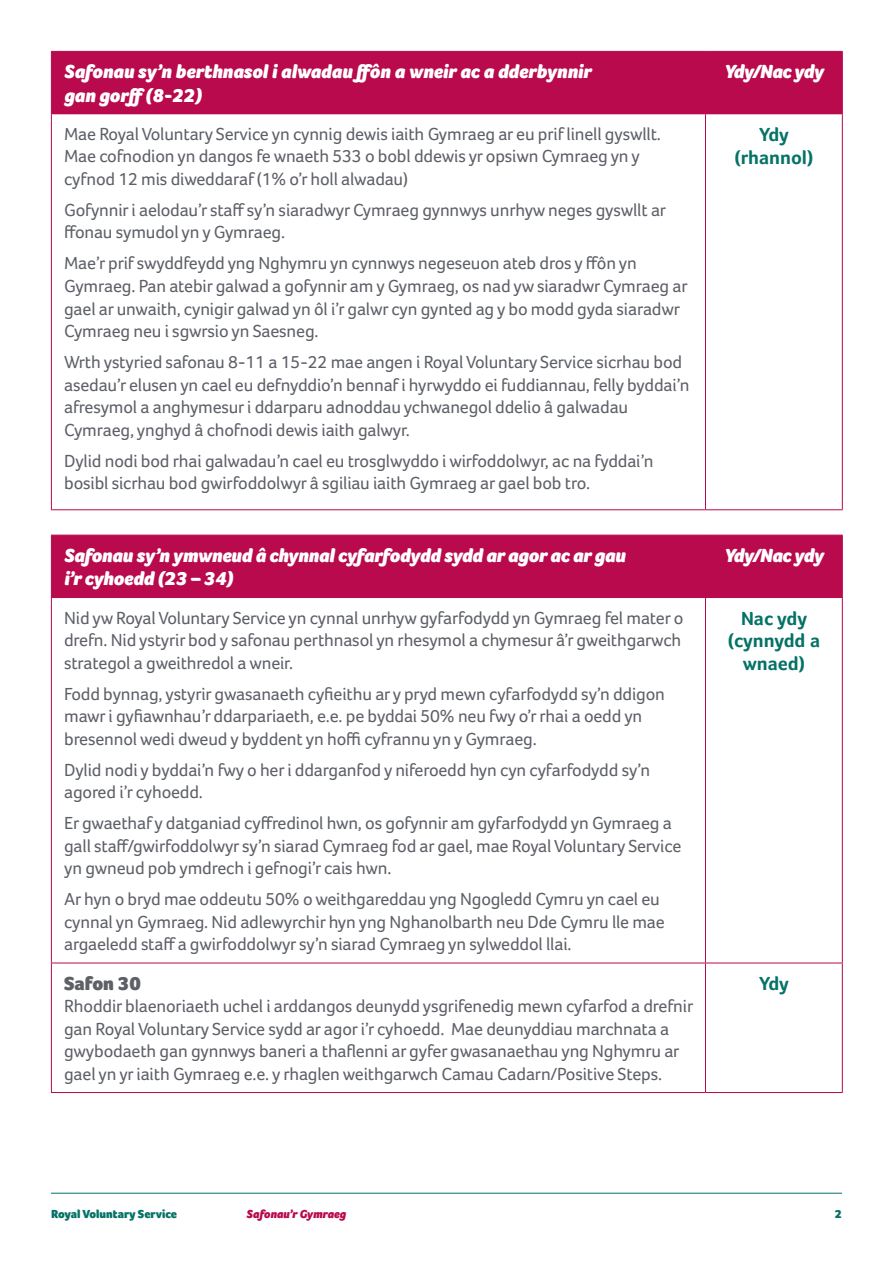
<style>
.page{position:relative;width:893px;height:1263px;background:#fff}
.page>*{position:absolute;margin:0;border:0;box-sizing:border-box;transform-origin:0 0}
.t1{font:italic 900 19.5px/23.4px "Foco W";letter-spacing:-.01em;color:#fff}
.t2{font:700 19.5px/22.5px "Foco W";color:#057266;text-align:center}
.t3{font:900 19.5px "Foco W";color:#5d6067}
.t4{font:18px/22.5px "Foco W";letter-spacing:-.01em;color:#5d6067}
.t5{font:900 12px "Foco W";color:#057266}
.t6{font:italic 900 12px "Foco W";color:#b80a4d}
</style>
<div class="page">
<hr style="left:51px;top:1193px;width:791px;height:1px;background:#057266">
<div style="left:52px;top:52px;width:790px;height:62px;background:#b80a4d"></div>
<hr style="left:51px;top:51px;width:654px;height:1px;background:#b80a4d">
<hr style="left:51px;top:52px;width:1px;height:62px;background:#b80a4d">
<hr style="left:705px;top:51px;width:138px;height:1px;background:#b80a4d">
<hr style="left:705px;top:52px;width:1px;height:62px;background:#b80a4d">
<hr style="left:842px;top:52px;width:1px;height:62px;background:#b80a4d">
<hr style="left:51px;top:114px;width:1px;height:395px;background:#b80a4d">
<hr style="left:705px;top:114px;width:1px;height:395px;background:#b80a4d">
<hr style="left:842px;top:114px;width:1px;height:395px;background:#b80a4d">
<hr style="left:51px;top:509px;width:654px;height:1px;background:#b80a4d">
<hr style="left:705px;top:509px;width:138px;height:1px;background:#b80a4d">
<div style="left:52px;top:536px;width:790px;height:62px;background:#b80a4d"></div>
<hr style="left:51px;top:535px;width:654px;height:1px;background:#b80a4d">
<hr style="left:51px;top:535px;width:1px;height:63px;background:#b80a4d">
<hr style="left:705px;top:535px;width:138px;height:1px;background:#b80a4d">
<hr style="left:705px;top:535px;width:1px;height:63px;background:#b80a4d">
<hr style="left:842px;top:535px;width:1px;height:63px;background:#b80a4d">
<hr style="left:51px;top:963px;width:1px;height:129px;background:#b80a4d">
<hr style="left:705px;top:963px;width:1px;height:129px;background:#b80a4d">
<hr style="left:842px;top:963px;width:1px;height:129px;background:#b80a4d">
<hr style="left:51px;top:1092px;width:654px;height:1px;background:#b80a4d">
<hr style="left:705px;top:1092px;width:138px;height:1px;background:#b80a4d">
<hr style="left:51px;top:598px;width:1px;height:365px;background:#b80a4d">
<hr style="left:705px;top:598px;width:1px;height:365px;background:#b80a4d">
<hr style="left:842px;top:598px;width:1px;height:365px;background:#b80a4d">
<hr style="left:51px;top:963px;width:654px;height:1px;background:#b80a4d">
<hr style="left:705px;top:963px;width:138px;height:1px;background:#b80a4d">
<p class="t1" style="left:64px;top:60px;width:529px">Safonau sy’n berthnasol i alwadau ffôn a wneir ac a dderbynnir gan gorff (8-22)</p>
<p class="t1" style="left:724px;top:60px;width:101px">Ydy/Nac ydy</p>
<p class="t4" style="left:64px;top:122px;width:598px">Mae Royal Voluntary Service yn cynnig dewis iaith Gymraeg ar eu prif linell gyswllt.<br>Mae cofnodion yn dangos fe wnaeth 533 o bobl ddewis yr opsiwn Cymraeg yn y cyfnod 12 mis diweddaraf (1% o’r holl alwadau)</p>
<p class="t4" style="left:64px;top:198px;width:603px">Gofynnir i aelodau’r staff sy’n siaradwyr Cymraeg gynnwys unrhyw neges gyswllt ar ffonau symudol yn y Gymraeg.</p>
<p class="t4" style="left:64px;top:252px;width:625px">Mae’r prif swyddfeydd yng Nghymru yn cynnwys negeseuon ateb dros y ffôn yn Gymraeg. Pan atebir galwad a gofynnir am y Gymraeg, os nad yw siaradwr Cymraeg ar gael ar unwaith, cynigir galwad yn ôl i’r galwr cyn gynted ag y bo modd gyda siaradwr Cymraeg neu i sgwrsio yn Saesneg.</p>
<p class="t4" style="left:64px;top:351px;width:627px">Wrth ystyried safonau 8-11 a 15-22 mae angen i Royal Voluntary Service sicrhau bod asedau’r elusen yn cael eu defnyddio’n bennaf i hyrwyddo ei fuddiannau, felly byddai’n afresymol a anghymesur i ddarparu adnoddau ychwanegol ddelio â galwadau Cymraeg, ynghyd â chofnodi dewis iaith galwyr.</p>
<p class="t4" style="left:64px;top:449px;width:591px">Dylid nodi bod rhai galwadau’n cael eu trosglwyddo i wirfoddolwyr, ac na fyddai’n bosibl sicrhau bod gwirfoddolwyr â sgiliau iaith Gymraeg ar gael bob tro.</p>
<p class="t2" style="left:734px;top:123px;width:80px">Ydy (rhannol)</p>
<p class="t1" style="left:64px;top:544px;width:563px">Safonau sy’n ymwneud â chynnal cyfarfodydd sydd ar agor ac ar gau i’r cyhoedd (23 – 34)</p>
<p class="t1" style="left:724px;top:544px;width:101px">Ydy/Nac ydy</p>
<p class="t4" style="left:64px;top:606px;width:621px;text-align:justify">Nid yw Royal Voluntary Service yn cynnal unrhyw gyfarfodydd yn Gymraeg fel mater o drefn. Nid ystyrir bod y safonau perthnasol yn rhesymol a chymesur â’r gweithgarwch strategol a gweithredol a wneir.</p>
<p class="t4" style="left:64px;top:682px;width:602px">Fodd bynnag, ystyrir gwasanaeth cyfieithu ar y pryd mewn cyfarfodydd sy’n ddigon mawr i gyfiawnhau’r ddarpariaeth, e.e. pe byddai 50% neu fwy o’r rhai a oedd yn bresennol wedi dweud y byddent yn hoffi cyfrannu yn y Gymraeg.</p>
<p class="t4" style="left:64px;top:758px;width:588px">Dylid nodi y byddai’n fwy o her i ddarganfod y niferoedd hyn cyn cyfarfodydd sy’n agored i’r cyhoedd.</p>
<p class="t4" style="left:64px;top:812px;width:619px">Er gwaethaf y datganiad cyffredinol hwn, os gofynnir am gyfarfodydd yn Gymraeg a gall staff/gwirfoddolwyr sy’n siarad Cymraeg fod ar gael, mae Royal Voluntary Service yn gwneud pob ymdrech i gefnogi’r cais hwn.</p>
<p class="t4" style="left:64px;top:888px;width:602px">Ar hyn o bryd mae oddeutu 50% o weithgareddau yng Ngogledd Cymru yn cael eu cynnal yn Gymraeg. Nid adlewyrchir hyn yng Nghanolbarth neu Dde Cymru lle mae argaeledd staff a gwirfoddolwyr sy’n siarad Cymraeg yn sylweddol llai.</p>
<p class="t2" style="left:741px;top:607px;width:68px">Nac ydy</p>
<p class="t2" style="left:728px;top:629px;width:94px">(cynnydd a wnaed)</p>
<p class="t3" style="left:64px;top:972px;width:78px">Safon 30</p>
<p class="t4" style="left:64px;top:995px;width:631px">Rhoddir blaenoriaeth uchel i arddangos deunydd ysgrifenedig mewn cyfarfod a drefnir gan Royal Voluntary Service sydd ar agor i’r cyhoedd. Mae deunyddiau marchnata a gwybodaeth gan gynnwys baneri a thaflenni ar gyfer gwasanaethau yng Nghymru ar gael yn yr iaith Gymraeg e.e. y rhaglen weithgarwch Camau Cadarn/Positive Steps.</p>
<p class="t2" style="left:759px;top:972px;width:31px">Ydy</p>
<p class="t5" style="left:51px;top:1207px;width:128px">Royal Voluntary Service</p>
<p class="t6" style="left:247px;top:1207px;width:101px">Safonau’r Gymraeg</p>
<p class="t5" style="left:835px;top:1207px;width:9px">2</p>
</div>
